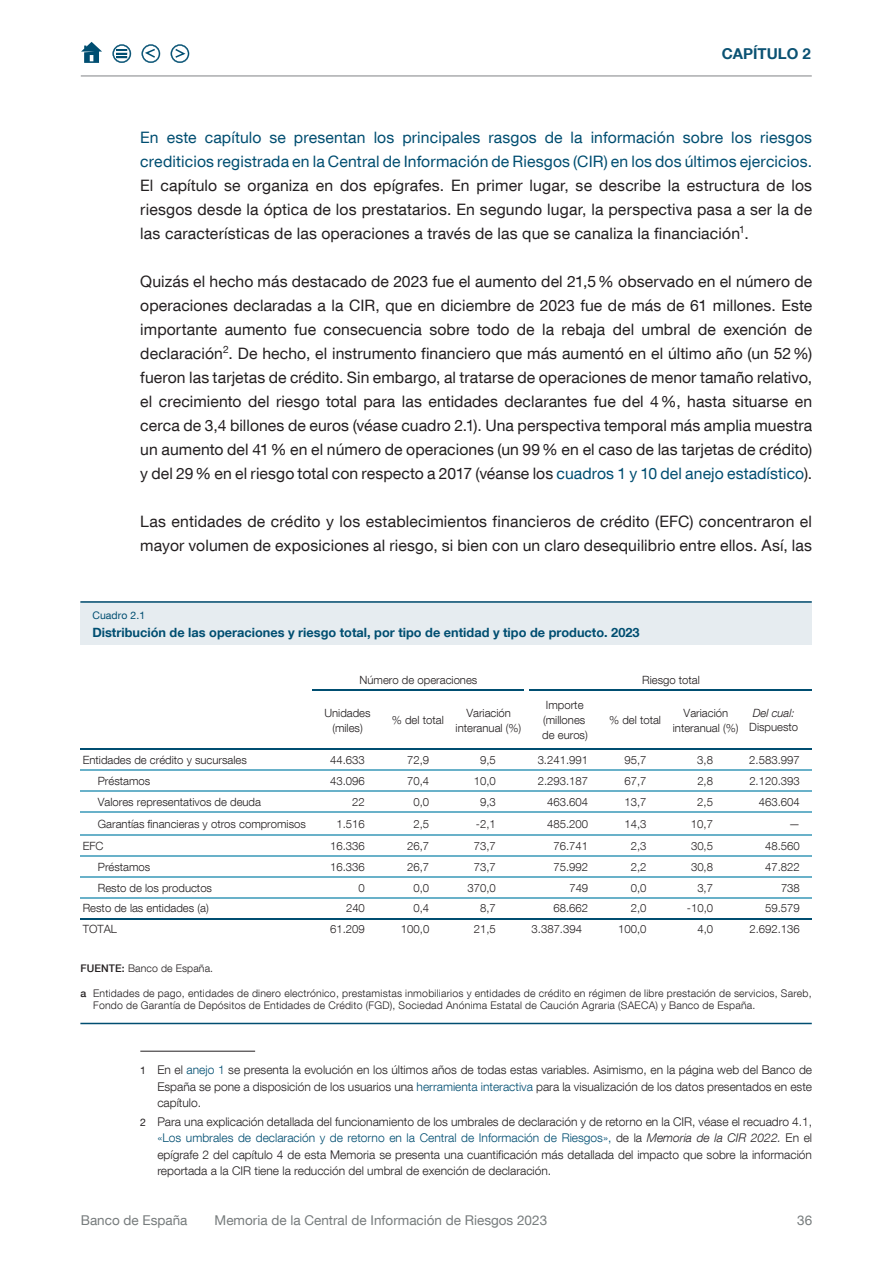
<style>
.page{position:relative;width:893px;height:1263px;background:#fff}
.page>*{position:absolute;margin:0;border:0;box-sizing:border-box;transform-origin:0 0}
.Texto_capítulo{font:15.75px/24px "Bd E Neue Helvetica";letter-spacing:.01em;color:#231f20;text-align:justify}
.t1{font:700 15px "Bd E Neue Helvetica";color:#0b5273}
.t2{font:13.5px "Bd E Neue Helvetica";color:#777c7d}
.t3{font:700 12.75px "Bd E Neue Helvetica";color:#004e71}
.Citas_1_texto{font:300 12px/16.5px "Bd E Neue Helvetica";color:#231f20;text-align:justify}
.t4{font:300 11.4px/15px "Bd E Neue Helvetica";color:#231f20;text-align:center}
.t5{font:300 10.5px/12.6px "Bd E Neue Helvetica";letter-spacing:.02em;color:#231f20}
.t6{font:10.5px "Bd E Neue Helvetica";letter-spacing:.01em;color:#004e71}
.s1{color:#004e71}
.s2{font-style:italic}
.s3{font-weight:500}
.s4{font-weight:400;font-size:10.5px}
</style>
<div class="page">
<hr style="left:140px;top:1051px;width:115px;height:1px;background:#231f20">
<hr style="left:80px;top:1023px;width:732px;height:1px;background:#004e71">
<hr style="left:312px;top:690px;width:212px;height:1px;background:#004e71">
<hr style="left:529px;top:690px;width:283px;height:1px;background:#004e71">
<hr style="left:80px;top:749px;width:732px;height:1px;background:#004e71">
<hr style="left:80px;top:769px;width:732px;height:2px;background:#69b1c9">
<hr style="left:80px;top:790px;width:732px;height:2px;background:#69b1c9">
<hr style="left:80px;top:811px;width:732px;height:2px;background:#69b1c9">
<hr style="left:80px;top:834px;width:732px;height:2px;background:#69b1c9">
<hr style="left:80px;top:855px;width:732px;height:2px;background:#69b1c9">
<hr style="left:80px;top:876px;width:732px;height:1px;background:#69b1c9">
<hr style="left:80px;top:897px;width:732px;height:1px;background:#69b1c9">
<hr style="left:80px;top:918px;width:732px;height:1px;background:#004e71">
<div style="left:80px;top:602px;width:732px;height:42px;background:#e6ecf0"></div>
<hr style="left:80px;top:601px;width:732px;height:2px;background:#004e71">
<svg style="left:81px;top:42px;width:21px;height:21px"></svg>
<svg style="left:171px;top:44px;width:18px;height:19px"></svg>
<svg style="left:142px;top:44px;width:18px;height:19px"></svg>
<hr style="left:81px;top:76px;width:731px;height:1px;background:#808285">
<svg style="left:113px;top:44px;width:18px;height:19px"></svg>
<p class="t1" style="left:722px;top:44px;width:91px">CAPÍTULO 2</p>
<p class="Texto_capítulo" style="left:140px;top:125px;width:673px"><span class="s1">En este capítulo se presentan los principales rasgos de la información sobre los riesgos crediticios registrada en la Central de Información de Riesgos (CIR) en los dos últimos ejercicios.<br></span>El capítulo se organiza en dos epígrafes. En primer lugar, se describe la estructura de los riesgos desde la óptica de los prestatarios. En segundo lugar, la perspectiva pasa a ser la de las características de las operaciones a través de las que se canaliza la financiación<sup>1</sup>.</p>
<p class="Texto_capítulo" style="left:140px;top:269px;width:673px">Quizás el hecho más destacado de 2023 fue el aumento del 21,5% observado en el número de operaciones declaradas a la CIR, que en diciembre de 2023 fue de más de 61 millones. Este importante aumento fue consecuencia sobre todo de la rebaja del umbral de exención de declaración<sup>2</sup>. De hecho, el instrumento financiero que más aumentó en el último año (un 52%) fueron las tarjetas de crédito. Sin embargo, al tratarse de operaciones de menor tamaño relativo, el crecimiento del riesgo total para las entidades declarantes fue del 4%, hasta situarse en cerca de 3,4 billones de euros (véase cuadro 2.1). Una perspectiva temporal más amplia muestra un aumento del 41% en el número de operaciones (un 99% en el caso de las tarjetas de crédito) y del 29% en el riesgo total con respecto a 2017 (véanse los <span class="s1">cuadros 1 y 10 del anejo estadístico</span>).</p>
<p class="Texto_capítulo" style="left:140px;top:509px;width:673px">Las entidades de crédito y los establecimientos financieros de crédito (EFC) concentraron el mayor volumen de exposiciones al riesgo, si bien con un claro desequilibrio entre ellos. Así, las</p>
<p class="t6" style="left:92px;top:609px;width:54px">Cuadro 2.1</p>
<p class="t3" style="left:92px;top:624px;width:549px">Distribución de las operaciones y riesgo total, por tipo de entidad y tipo de producto. 2023</p>
<p class="t4" style="left:360px;top:672px;width:119px">Número de operaciones</p>
<p class="t4" style="left:642px;top:672px;width:59px">Riesgo total</p>
<p class="t4" style="left:324px;top:705px;width:48px">Unidades (miles)</p>
<p class="t4" style="left:392px;top:712px;width:53px">% del total</p>
<p class="t4" style="left:456px;top:705px;width:67px">Variación interanual (%)</p>
<p class="t4" style="left:542px;top:697px;width:47px">Importe (millones de euros)</p>
<p class="t4" style="left:609px;top:712px;width:53px">% del total</p>
<p class="t4" style="left:673px;top:705px;width:67px">Variación interanual (%)</p>
<p class="t4" style="left:749px;top:706px;width:50px;line-height:13.6px"><span class="s2">Del cual:<br></span>Dispuesto</p>
<p class="t4" style="left:83px;top:752px;width:166px">Entidades de crédito y sucursales</p>
<p class="t4" style="left:330px;top:752px;width:36px">44.633</p>
<p class="t4" style="left:407px;top:752px;width:24px">72,9</p>
<p class="t4" style="left:480px;top:752px;width:17px">9,5</p>
<p class="t4" style="left:538px;top:752px;width:52px">3.241.991</p>
<p class="t4" style="left:624px;top:752px;width:24px">95,7</p>
<p class="t4" style="left:697px;top:752px;width:17px">3,8</p>
<p class="t4" style="left:749px;top:752px;width:52px">2.583.997</p>
<p class="t4" style="left:98px;top:773px;width:54px">Préstamos</p>
<p class="t4" style="left:330px;top:773px;width:36px">43.096</p>
<p class="t4" style="left:407px;top:773px;width:24px">70,4</p>
<p class="t4" style="left:474px;top:773px;width:24px">10,0</p>
<p class="t4" style="left:538px;top:773px;width:52px">2.293.187</p>
<p class="t4" style="left:624px;top:773px;width:24px">67,7</p>
<p class="t4" style="left:697px;top:773px;width:17px">2,8</p>
<p class="t4" style="left:749px;top:773px;width:52px">2.120.393</p>
<p class="t4" style="left:98px;top:794px;width:165px">Valores representativos de deuda</p>
<p class="t4" style="left:352px;top:794px;width:14px">22</p>
<p class="t4" style="left:413px;top:794px;width:17px">0,0</p>
<p class="t4" style="left:480px;top:794px;width:17px">9,3</p>
<p class="t4" style="left:547px;top:794px;width:42px">463.604</p>
<p class="t4" style="left:624px;top:794px;width:24px">13,7</p>
<p class="t4" style="left:697px;top:794px;width:17px">2,5</p>
<p class="t4" style="left:759px;top:794px;width:42px">463.604</p>
<p class="t4" style="left:98px;top:816px;width:210px">Garantías financieras y otros compromisos</p>
<p class="t4" style="left:336px;top:816px;width:30px">1.516</p>
<p class="t4" style="left:413px;top:816px;width:17px">2,5</p>
<p class="t4" style="left:476px;top:816px;width:21px">-2,1</p>
<p class="t4" style="left:547px;top:816px;width:42px">485.200</p>
<p class="t4" style="left:624px;top:816px;width:24px">14,3</p>
<p class="t4" style="left:691px;top:816px;width:24px">10,7</p>
<p class="t4" style="left:789px;top:816px;width:13px">—</p>
<p class="t4" style="left:83px;top:838px;width:22px">EFC</p>
<p class="t4" style="left:330px;top:838px;width:36px">16.336</p>
<p class="t4" style="left:407px;top:838px;width:24px">26,7</p>
<p class="t4" style="left:474px;top:838px;width:24px">73,7</p>
<p class="t4" style="left:553px;top:838px;width:36px">76.741</p>
<p class="t4" style="left:631px;top:838px;width:17px">2,3</p>
<p class="t4" style="left:691px;top:838px;width:24px">30,5</p>
<p class="t4" style="left:765px;top:838px;width:36px">48.560</p>
<p class="t4" style="left:98px;top:859px;width:54px">Préstamos</p>
<p class="t4" style="left:330px;top:859px;width:36px">16.336</p>
<p class="t4" style="left:407px;top:859px;width:24px">26,7</p>
<p class="t4" style="left:474px;top:859px;width:24px">73,7</p>
<p class="t4" style="left:553px;top:859px;width:36px">75.992</p>
<p class="t4" style="left:631px;top:859px;width:17px">2,2</p>
<p class="t4" style="left:691px;top:859px;width:24px">30,8</p>
<p class="t4" style="left:765px;top:859px;width:36px">47.822</p>
<p class="t4" style="left:98px;top:880px;width:116px">Resto de los productos</p>
<p class="t4" style="left:359px;top:880px;width:8px">0</p>
<p class="t4" style="left:413px;top:880px;width:17px">0,0</p>
<p class="t4" style="left:467px;top:880px;width:30px">370,0</p>
<p class="t4" style="left:569px;top:880px;width:20px">749</p>
<p class="t4" style="left:631px;top:880px;width:17px">0,0</p>
<p class="t4" style="left:697px;top:880px;width:17px">3,7</p>
<p class="t4" style="left:781px;top:880px;width:20px">738</p>
<p class="t4" style="left:83px;top:900px;width:127px">Resto de las entidades (a)</p>
<p class="t4" style="left:346px;top:900px;width:20px">240</p>
<p class="t4" style="left:413px;top:900px;width:17px">0,4</p>
<p class="t4" style="left:480px;top:900px;width:17px">8,7</p>
<p class="t4" style="left:553px;top:900px;width:36px">68.662</p>
<p class="t4" style="left:631px;top:900px;width:17px">2,0</p>
<p class="t4" style="left:687px;top:900px;width:28px">-10,0</p>
<p class="t4" style="left:765px;top:900px;width:36px">59.579</p>
<p class="t4" style="left:83px;top:921px;width:36px">TOTAL</p>
<p class="t4" style="left:330px;top:921px;width:36px">61.209</p>
<p class="t4" style="left:401px;top:921px;width:30px">100,0</p>
<p class="t4" style="left:474px;top:921px;width:24px">21,5</p>
<p class="t4" style="left:532px;top:921px;width:52px">3.387.394</p>
<p class="t4" style="left:618px;top:921px;width:30px">100,0</p>
<p class="t4" style="left:697px;top:921px;width:17px">4,0</p>
<p class="t4" style="left:749px;top:921px;width:52px">2.692.136</p>
<p class="t5" style="left:80px;top:961px;width:134px"><span class="s3">FUENTE:</span> Banco de España.</p>
<p class="t5" style="left:93px;top:986px;width:720px;text-indent:-13px"><span class="s3">a</span> Entidades de pago, entidades de dinero electrónico, prestamistas inmobiliarios y entidades de crédito en régimen de libre prestación de servicios, Sareb,<br>Fondo de Garantía de Depósitos de Entidades de Crédito (FGD), Sociedad Anónima Estatal de Caución Agraria (SAECA) y Banco de España.</p>
<p class="Citas_1_texto" style="left:157px;top:1061px;width:656px;text-indent:-17px"><span class="s4">1</span> En el <span class="s1">anejo 1</span> se presenta la evolución en los últimos años de todas estas variables. Asimismo, en la página web del Banco de España se pone a disposición de los usuarios una <span class="s1">herramienta interactiva</span> para la visualización de los datos presentados en este capítulo.</p>
<p class="Citas_1_texto" style="left:157px;top:1113px;width:656px;text-indent:-17px"><span class="s4">2</span> Para una explicación detallada del funcionamiento de los umbrales de declaración y de retorno en la CIR, véase el recuadro 4.1, <span class="s1">«Los umbrales de declaración y de retorno en la Central de Información de Riesgos»,</span> de la <span class="s2">Memoria de la CIR 2022.</span> En el epígrafe 2 del capítulo 4 de esta Memoria se presenta una cuantificación más detallada del impacto que sobre la información reportada a la CIR tiene la reducción del umbral de exención de declaración.</p>
<p class="t2" style="left:81px;top:1212px;width:108px">Banco de España</p>
<p class="t2" style="left:215px;top:1212px;width:334px">Memoria de la Central de Información de Riesgos 2023</p>
<p class="t2" style="left:797px;top:1212px;width:17px">36</p>
</div>
